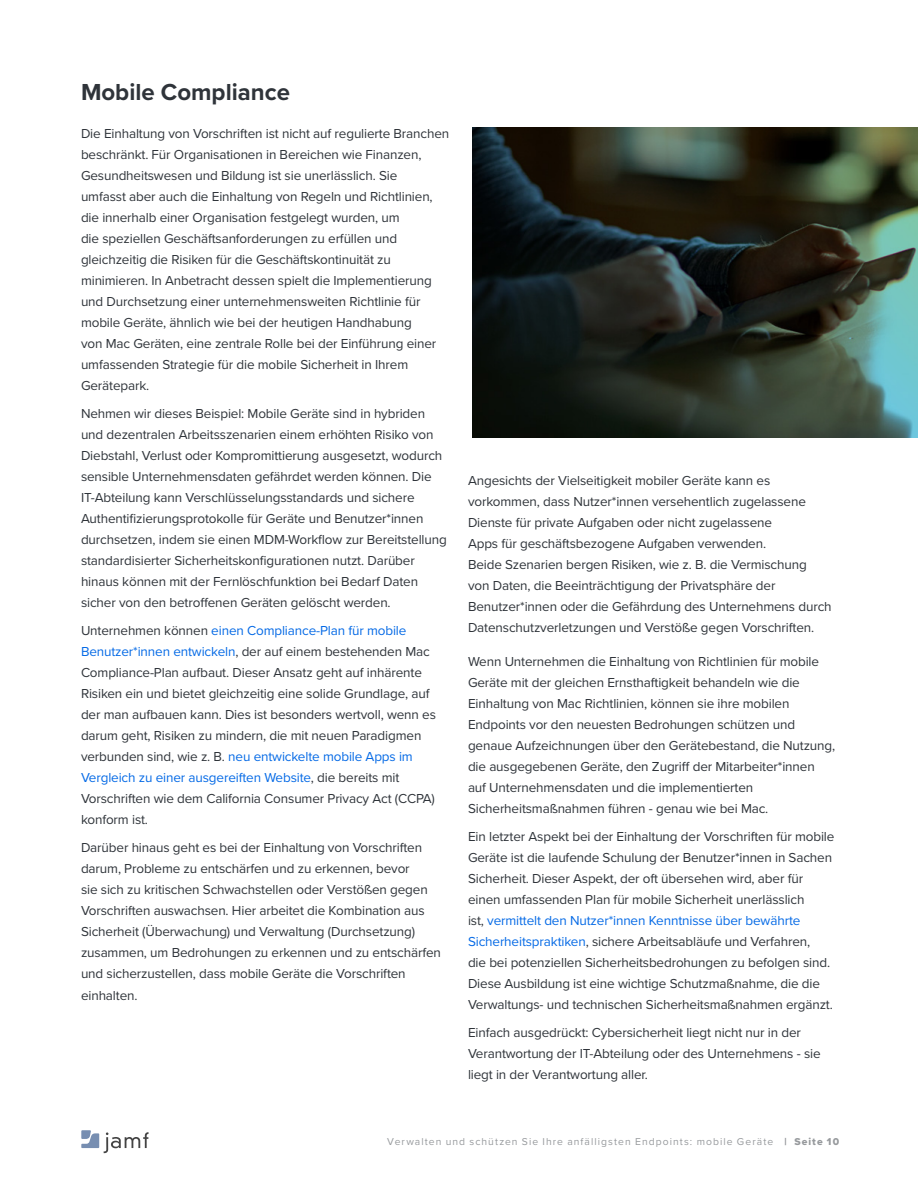
<style>
.page{position:relative;width:918px;height:1188px;background:#fff}
.page>*{position:absolute;margin:0;border:0;box-sizing:border-box;transform-origin:0 0}
.t1{font:700 24px "Proxima Nova";color:#2f343a}
.t2{font:13.5px/21px "Proxima Nova";letter-spacing:-.01em;color:#2f343a}
.t3{font:10.35px "Proxima Nova";letter-spacing:.1em;color:#979a9d}
.s1{color:#056ae6}
.s2{font-family:"Proxima Nova Extrabld"}
</style>
<div class="page">
<img style="left:472px;top:128px;width:446px;height:310px">
<svg style="left:81px;top:1130px;width:67px;height:23px"></svg>
<h1 class="t1" style="left:81px;top:74px;width:210px">Mobile Compliance</h1>
<p class="t2" style="left:81px;top:123px;width:370px">Die Einhaltung von Vorschriften ist nicht auf regulierte Branchen beschränkt. Für Organisationen in Bereichen wie Finanzen, Gesundheitswesen und Bildung ist sie unerlässlich. Sie<br>umfasst aber auch die Einhaltung von Regeln und Richtlinien, die innerhalb einer Organisation festgelegt wurden, um<br>die speziellen Geschäftsanforderungen zu erfüllen und gleichzeitig die Risiken für die Geschäftskontinuität zu minimieren. In Anbetracht dessen spielt die Implementierung und Durchsetzung einer unternehmensweiten Richtlinie für mobile Geräte, ähnlich wie bei der heutigen Handhabung<br>von Mac Geräten, eine zentrale Rolle bei der Einführung einer umfassenden Strategie für die mobile Sicherheit in Ihrem Gerätepark.</p>
<p class="t2" style="left:81px;top:402px;width:367px">Nehmen wir dieses Beispiel: Mobile Geräte sind in hybriden und dezentralen Arbeitsszenarien einem erhöhten Risiko von Diebstahl, Verlust oder Kompromittierung ausgesetzt, wodurch sensible Unternehmensdaten gefährdet werden können. Die IT-Abteilung kann Verschlüsselungsstandards und sichere Authentifizierungsprotokolle für Geräte und Benutzer*innen durchsetzen, indem sie einen MDM-Workflow zur Bereitstellung standardisierter Sicherheitskonfigurationen nutzt. Darüber hinaus können mit der Fernlöschfunktion bei Bedarf Daten sicher von den betroffenen Geräten gelöscht werden.</p>
<p class="t2" style="left:81px;top:619px;width:356px">Unternehmen können <span class="s1">einen Compliance-Plan für mobile Benutzer*innen entwickeln</span>, der auf einem bestehenden Mac Compliance-Plan aufbaut. Dieser Ansatz geht auf inhärente Risiken ein und bietet gleichzeitig eine solide Grundlage, auf der man aufbauen kann. Dies ist besonders wertvoll, wenn es darum geht, Risiken zu mindern, die mit neuen Paradigmen verbunden sind, wie z. B. <span class="s1">neu entwickelte mobile Apps im Vergleich zu einer ausgereiften Website</span>, die bereits mit Vorschriften wie dem California Consumer Privacy Act (CCPA) konform ist.</p>
<p class="t2" style="left:81px;top:836px;width:362px">Darüber hinaus geht es bei der Einhaltung von Vorschriften darum, Probleme zu entschärfen und zu erkennen, bevor<br>sie sich zu kritischen Schwachstellen oder Verstößen gegen Vorschriften auswachsen. Hier arbeitet die Kombination aus Sicherheit (Überwachung) und Verwaltung (Durchsetzung) zusammen, um Bedrohungen zu erkennen und zu entschärfen und sicherzustellen, dass mobile Geräte die Vorschriften</p>
<p class="t2" style="left:81px;top:985px;width:58px">einhalten.</p>
<p class="t2" style="left:468px;top:469px;width:365px">Angesichts der Vielseitigkeit mobiler Geräte kann es vorkommen, dass Nutzer*innen versehentlich zugelassene Dienste für private Aufgaben oder nicht zugelassene<br>Apps für geschäftsbezogene Aufgaben verwenden.<br>Beide Szenarien bergen Risiken, wie z. B. die Vermischung von Daten, die Beeinträchtigung der Privatsphäre der Benutzer*innen oder die Gefährdung des Unternehmens durch Datenschutzverletzungen und Verstöße gegen Vorschriften.</p>
<p class="t2" style="left:468px;top:651px;width:369px">Wenn Unternehmen die Einhaltung von Richtlinien für mobile Geräte mit der gleichen Ernsthaftigkeit behandeln wie die Einhaltung von Mac Richtlinien, können sie ihre mobilen Endpoints vor den neuesten Bedrohungen schützen und genaue Aufzeichnungen über den Gerätebestand, die Nutzung, die ausgegebenen Geräte, den Zugriff der Mitarbeiter*innen auf Unternehmensdaten und die implementierten Sicherheitsmaßnahmen führen - genau wie bei Mac.</p>
<p class="t2" style="left:468px;top:826px;width:368px">Ein letzter Aspekt bei der Einhaltung der Vorschriften für mobile Geräte ist die laufende Schulung der Benutzer*innen in Sachen Sicherheit. Dieser Aspekt, der oft übersehen wird, aber für einen umfassenden Plan für mobile Sicherheit unerlässlich<br>ist, <span class="s1">vermittelt den Nutzer*innen Kenntnisse über bewährte Sicherheitspraktiken</span>, sichere Arbeitsabläufe und Verfahren,<br>die bei potenziellen Sicherheitsbedrohungen zu befolgen sind.<br>Diese Ausbildung ist eine wichtige Schutzmaßnahme, die die Verwaltungs- und technischen Sicherheitsmaßnahmen ergänzt.</p>
<p class="t2" style="left:468px;top:1021px;width:354px">Einfach ausgedrückt: Cybersicherheit liegt nicht nur in der<br>Verantwortung der IT-Abteilung oder des Unternehmens - sie liegt in der Verantwortung aller.</p>
<p class="t3" style="left:387px;top:1134px;width:453px">Verwalten und schützen Sie Ihre anfälligsten Endpoints: mobile Geräte <span class="s2">| Seite 10</span></p>
</div>
